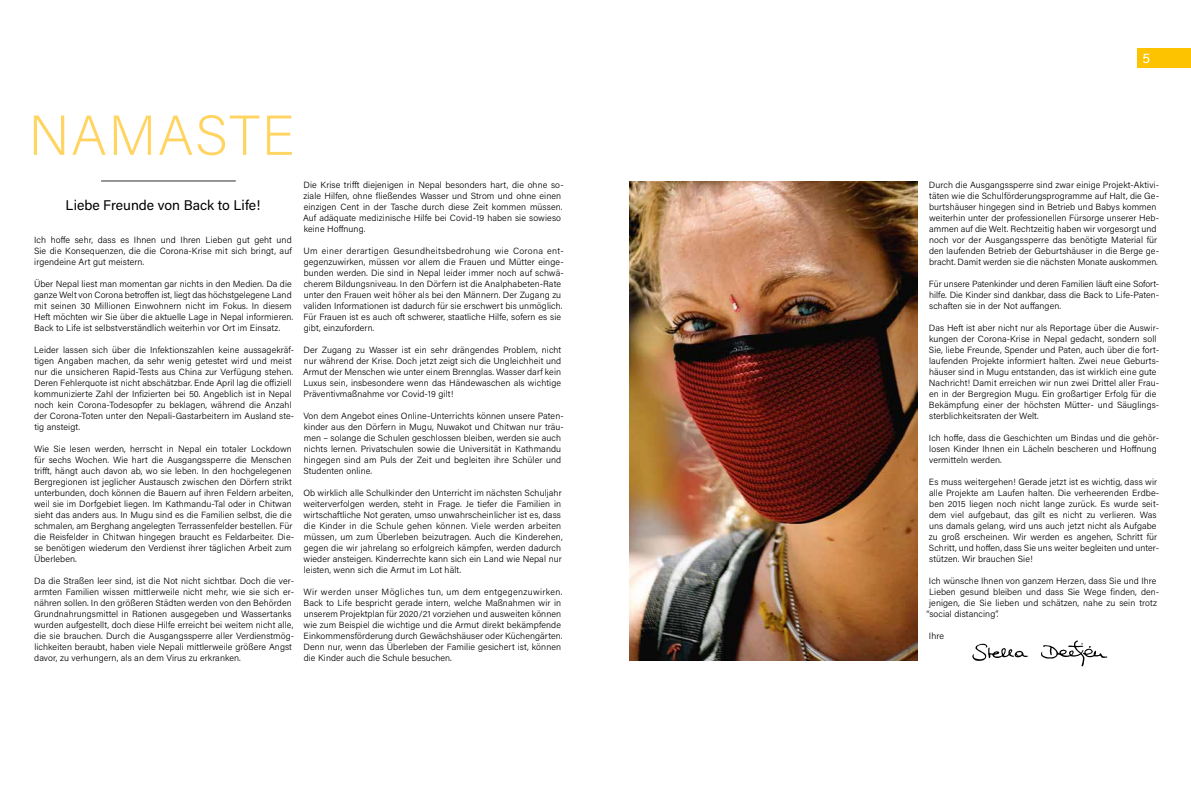
<style>
.page{position:relative;width:1191px;height:794px;background:#fff}
.page>*{position:absolute;margin:0;border:0;box-sizing:border-box;transform-origin:0 0}
.t1{font:200 56.1px "Acumin Pro";letter-spacing:.025em;color:#ffd461}
.t2{font:14px "Acumin Pro";color:#000}
.t3{font:14px "Acumin Pro";color:#fff}
.t4{font:300 9px/11px "Acumin Pro";letter-spacing:.01em;color:#000}
</style>
<div class="page">
<div style="left:1137px;top:48px;width:54px;height:20px;background:#fdc300"></div>
<img style="left:629px;top:181px;width:288px;height:480px">
<svg style="left:972px;top:643px;width:56px;height:18px"></svg>
<svg style="left:1041px;top:640px;width:66px;height:26px"></svg>
<hr style="left:101px;top:181px;width:135px;height:1px;background:#2d2d2c">
<h1 class="t1" style="left:28px;top:97px;width:267px">NAMASTE</h1>
<h2 class="t2" style="left:66px;top:195px;width:196px">Liebe Freunde von Back to Life!</h2>
<p class="t4" style="left:34px;top:234px;width:259px;text-align:justify">Ich hoffe sehr, dass es Ihnen und Ihren Lieben gut geht und Sie die Konsequenzen, die die Corona-Krise mit sich bringt, auf irgendeine Art gut meistern.</p>
<p class="t4" style="left:34px;top:278px;width:260px">Über Nepal liest man momentan gar nichts in den Medien. Da die ganze Welt von Corona betroffen ist, liegt das höchstgelegene Land mit seinen 30 Millionen Einwohnern nicht im Fokus. In diesem Heft möchten wir Sie über die aktuelle Lage in Nepal informieren.<br>Back to Life ist selbstverständlich weiterhin vor Ort im Einsatz.</p>
<p class="t4" style="left:34px;top:344px;width:262px">Leider lassen sich über die Infektionszahlen keine aussagekräf&shy;tigen Angaben machen, da sehr wenig getestet wird und meist nur die unsicheren Rapid-Tests aus China zur Verfügung stehen.<br>Deren Fehlerquote ist nicht abschätzbar. Ende April lag die offiziell kommunizierte Zahl der Infizierten bei 50. Angeblich ist in Nepal noch kein Corona-Todesopfer zu beklagen, während die Anzahl der Corona-Toten unter den Nepali-Gastarbeitern im Ausland ste&shy;tig ansteigt.</p>
<p class="t4" style="left:34px;top:443px;width:262px">Wie Sie lesen werden, herrscht in Nepal ein totaler Lockdown für sechs Wochen. Wie hart die Ausgangssperre die Menschen trifft, hängt auch davon ab, wo sie leben. In den hochgelegenen Bergregionen ist jeglicher Austausch zwischen den Dörfern strikt unterbunden, doch können die Bauern auf ihren Feldern arbeiten, weil sie im Dorfgebiet liegen. Im Kathmandu-Tal oder in Chitwan sieht das anders aus. In Mugu sind es die Familien selbst, die die schmalen, am Berghang angelegten Terrassenfelder bestellen. Für die Reisfelder in Chitwan hingegen braucht es Feldarbeiter. Die&shy;se benötigen wiederum den Verdienst ihrer täglichen Arbeit zum Überleben.</p>
<p class="t4" style="left:34px;top:575px;width:262px">Da die Straßen leer sind, ist die Not nicht sichtbar. Doch die ver&shy;armten Familien wissen mittlerweile nicht mehr, wie sie sich er&shy;nähren sollen. In den größeren Städten werden von den Behörden Grundnahrungsmittel in Rationen ausgegeben und Wassertanks wurden aufgestellt, doch diese Hilfe erreicht bei weitem nicht alle, die sie brauchen. Durch die Ausgangssperre aller Verdienstmög&shy;lichkeiten beraubt, haben viele Nepali mittlerweile größere Angst davor, zu verhungern, als an dem Virus zu erkranken.</p>
<p class="t4" style="left:303px;top:179px;width:262px">Die Krise trifft diejenigen in Nepal besonders hart, die ohne so&shy;ziale Hilfen, ohne fließendes Wasser und Strom und ohne einen einzigen Cent in der Tasche durch diese Zeit kommen müssen.<br>Auf adäquate medizinische Hilfe bei Covid-19 haben sie sowieso keine Hoffnung.</p>
<p class="t4" style="left:303px;top:245px;width:262px">Um einer derartigen Gesundheitsbedrohung wie Corona ent&shy;gegenzuwirken, müssen vor allem die Frauen und Mütter einge&shy;bunden werden. Die sind in Nepal leider immer noch auf schwä&shy;cherem Bildungsniveau. In den Dörfern ist die Analphabeten-Rate unter den Frauen weit höher als bei den Männern. Der Zugang zu validen Informationen ist dadurch für sie erschwert bis unmöglich.<br>Für Frauen ist es auch oft schwerer, staatliche Hilfe, sofern es sie gibt, einzufordern.</p>
<p class="t4" style="left:303px;top:344px;width:260px;text-align:justify">Der Zugang zu Wasser ist ein sehr drängendes Problem, nicht nur während der Krise. Doch jetzt zeigt sich die Ungleichheit und Armut der Menschen wie unter einem Brennglas. Wasser darf kein Luxus sein, insbesondere wenn das Händewaschen als wichtige Präventivmaßnahme vor Covid-19 gilt!</p>
<p class="t4" style="left:303px;top:410px;width:262px">Von dem Angebot eines Online-Unterrichts können unsere Paten&shy;kinder aus den Dörfern in Mugu, Nuwakot und Chitwan nur träu&shy;men – solange die Schulen geschlossen bleiben, werden sie auch nichts lernen. Privatschulen sowie die Universität in Kathmandu hingegen sind am Puls der Zeit und begleiten ihre Schüler und Studenten online.</p>
<p class="t4" style="left:303px;top:487px;width:261px">Ob wirklich alle Schulkinder den Unterricht im nächsten Schuljahr weiterverfolgen werden, steht in Frage. Je tiefer die Familien in wirtschaftliche Not geraten, umso unwahrscheinlicher ist es, dass die Kinder in die Schule gehen können. Viele werden arbeiten müssen, um zum Überleben beizutragen. Auch die Kinderehen, gegen die wir jahrelang so erfolgreich kämpfen, werden dadurch wieder ansteigen. Kinderrechte kann sich ein Land wie Nepal nur leisten, wenn sich die Armut im Lot hält.</p>
<p class="t4" style="left:303px;top:586px;width:260px">Wir werden unser Mögliches tun, um dem entgegenzuwirken.<br>Back to Life bespricht gerade intern, welche Maßnahmen wir in unserem Projektplan für 2020/21 vorziehen und ausweiten können wie zum Beispiel die wichtige und die Armut direkt bekämpfende Einkommensförderung durch Gewächshäuser oder Küchengärten.<br>Denn nur, wenn das Überleben der Familie gesichert ist, können die Kinder auch die Schule besuchen.</p>
<h2 class="t3" style="left:1142px;top:48px;width:9px">5</h2>
<p class="t4" style="left:929px;top:179px;width:232px">Durch die Ausgangssperre sind zwar einige Projekt-Aktivi&shy;täten wie die Schulförderungsprogramme auf Halt, die Ge&shy;burtshäuser hingegen sind in Betrieb und Babys kommen weiterhin unter der professionellen Fürsorge unserer Heb&shy;ammen auf die Welt. Rechtzeitig haben wir vorgesorgt und noch vor der Ausgangssperre das benötigte Material für den laufenden Betrieb der Geburtshäuser in die Berge ge&shy;bracht. Damit werden sie die nächsten Monate auskommen.</p>
<p class="t4" style="left:929px;top:278px;width:232px;text-align:justify">Für unsere Patenkinder und deren Familien läuft eine Sofort&shy;hilfe. Die Kinder sind dankbar, dass die Back to Life-Paten&shy;schaften sie in der Not auffangen.</p>
<p class="t4" style="left:929px;top:322px;width:232px">Das Heft ist aber nicht nur als Reportage über die Auswir&shy;kungen der Corona-Krise in Nepal gedacht, sondern soll Sie, liebe Freunde, Spender und Paten, auch über die fort&shy;laufenden Projekte informiert halten. Zwei neue Geburts&shy;häuser sind in Mugu entstanden, das ist wirklich eine gute Nachricht! Damit erreichen wir nun zwei Drittel aller Frau&shy;en in der Bergregion Mugu. Ein großartiger Erfolg für die Bekämpfung einer der höchsten Mütter- und Säuglings&shy;sterblichkeitsraten der Welt.</p>
<p class="t4" style="left:929px;top:432px;width:232px">Ich hoffe, dass die Geschichten um Bindas und die gehör&shy;losen Kinder Ihnen ein Lächeln bescheren und Hoffnung vermitteln werden.</p>
<p class="t4" style="left:929px;top:476px;width:232px">Es muss weitergehen! Gerade jetzt ist es wichtig, dass wir alle Projekte am Laufen halten. Die verheerenden Erdbe&shy;ben 2015 liegen noch nicht lange zurück. Es wurde seit&shy;dem viel aufgebaut, das gilt es nicht zu verlieren. Was uns damals gelang, wird uns auch jetzt nicht als Aufgabe zu groß erscheinen. Wir werden es angehen, Schritt für Schritt, und hoffen, dass Sie uns weiter begleiten und unter&shy;stützen. Wir brauchen Sie!</p>
<p class="t4" style="left:929px;top:575px;width:229px">Ich wünsche Ihnen von ganzem Herzen, dass Sie und Ihre</p>
<p class="t4" style="left:929px;top:586px;width:232px">Lieben gesund bleiben und dass Sie Wege finden, den-</p>
<p class="t4" style="left:929px;top:597px;width:229px">jenigen, die Sie lieben und schätzen, nahe zu sein trotz</p>
<p class="t4" style="left:926px;top:608px;width:74px">“social distancing”.</p>
<p class="t4" style="left:929px;top:630px;width:17px">Ihre</p>
</div>
